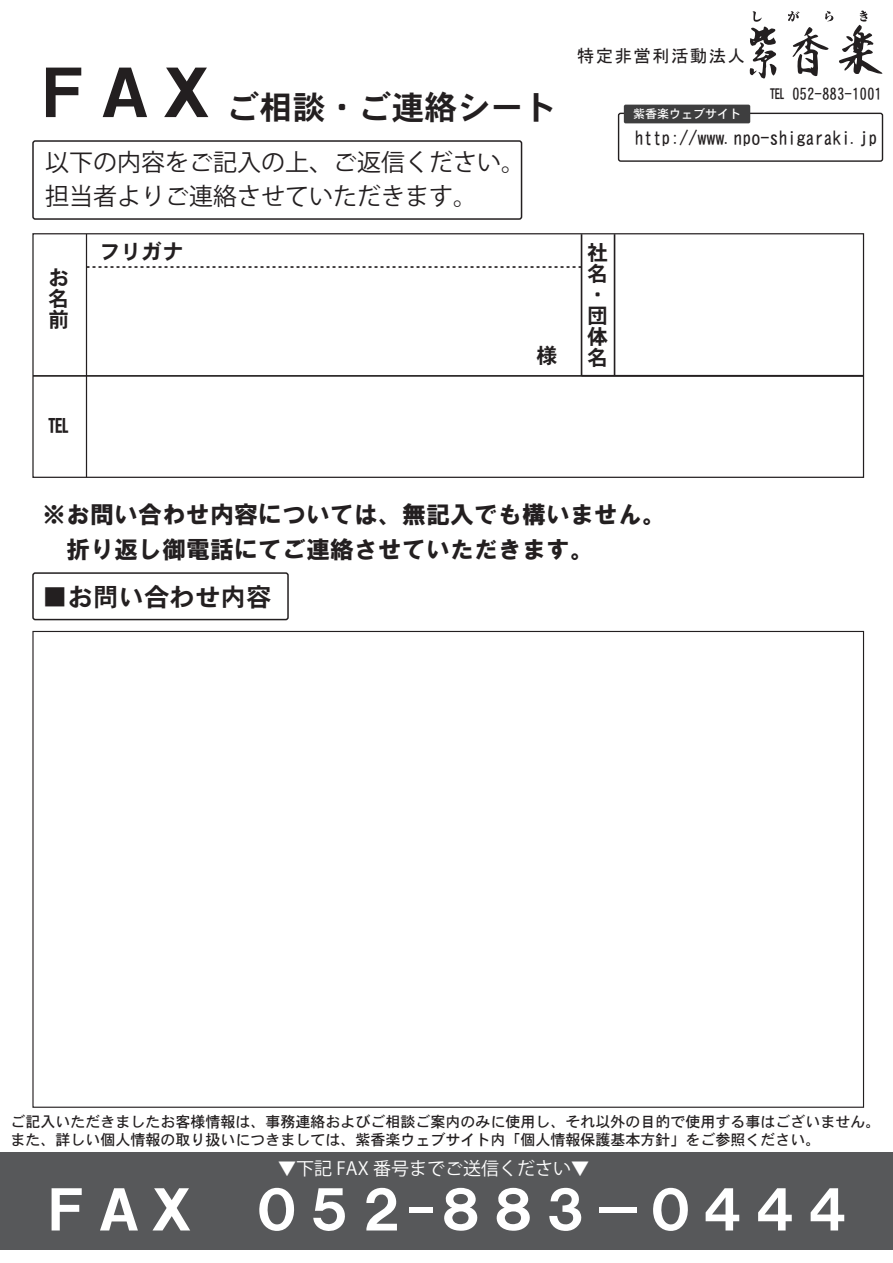
<style>
.page{position:relative;width:893px;height:1263px;background:#fff}
.page>*{position:absolute;margin:0;border:0;box-sizing:border-box;transform-origin:0 0}
.t1{font:52.5px "HG Soei Kakugothic UB";color:#fff}
.t2{font:33px "HGS Heisei Kakugothictai W7";color:#231f20}
.t3{font:25.5px "HGS Heisei Kakugothictai W7";color:#231f20}
.t4{font:24px/34.5px "HG Soei Kakugothic UB";color:#231f20}
.t5{font:24px/34.5px "Koz Go Pro";color:#231f20}
.t6{font:21px/21px "HGS Heisei Kakugothictai W7";color:#231f20;text-align:justify}
.t7{font:18px "HG Heisei Kakugothictai W5";color:#231f20}
.t8{font:18px "Koz Go Pro";color:#fff}
.t9{font:17.55px "Shin Go Pr 6 Medium 90 ms RKSJ H";letter-spacing:.075em;color:#231f20}
.t10{font:15px/18.8px "HG Heisei Kakugothictai W5";color:#231f20}
.t11{font:12px "HG Heisei Kakugothictai W5";color:#fff}
.s1{font-family:"HG Soei Kakugothic UB";font-size:61.5px}
</style>
<div class="page">
<div style="left:618px;top:113px;width:265px;height:49px;border:1px solid #231f20;border-radius:2px"></div>
<div style="left:0;top:1152px;width:893px;height:98px;background:#57585a"></div>
<svg style="left:792px;top:27px;width:37px;height:50px"></svg>
<svg style="left:749px;top:11px;width:28px;height:68px"></svg>
<svg style="left:788px;top:11px;width:11px;height:10px"></svg>
<svg style="left:825px;top:11px;width:8px;height:10px"></svg>
<svg style="left:839px;top:11px;width:43px;height:63px"></svg>
<div style="left:32px;top:233px;width:832px;height:245px;border:1px solid #231f20"></div>
<hr style="left:86px;top:234px;width:1px;height:243px;background:#231f20">
<hr style="left:33px;top:375px;width:830px;height:2px;background:#231f20">
<hr style="left:581px;top:234px;width:1px;height:142px;background:#231f20">
<hr style="left:614px;top:234px;width:1px;height:142px;background:#231f20">
<svg style="left:87px;top:266px;width:494px;height:2px"></svg>
<div style="left:32px;top:140px;width:490px;height:80px;border:2px solid #231f20;border-radius:2px"></div>
<div style="left:32px;top:572px;width:257px;height:48px;border:2px solid #231f20;border-radius:2px"></div>
<div style="left:624px;top:105px;width:126px;height:18px;background:#3e3e3f;border-radius:2px"></div>
<h2 class="t2" style="left:33px;top:90px;width:525px"><span class="s1">ＦＡＸ</span>ご相談・ご連絡シート</h2>
<h3 class="t5" style="left:45px;top:145px;width:481px">以下の内容をご記入の上、ご返信ください。担当者よりご連絡させていただきます。</h3>
<h3 class="t6" style="left:48px;top:267px;width:21px">お名前</h3>
<h3 class="t6" style="left:100px;top:241px;width:85px">フリガナ</h3>
<h3 class="t6" style="left:48px;top:415px;width:22px">℡</h3>
<h3 class="t6" style="left:536px;top:345px;width:22px">様</h3>
<p class="t9" style="left:577px;top:47px;width:170px">特定非営利活動法人</p>
<p class="t10" style="left:770px;top:84px;width:114px">℡ 052-883-1001</p>
<p class="t11" style="left:633px;top:107px;width:109px">紫香楽ウェブサイト</p>
<p class="t7" style="left:634px;top:129px;width:244px">http://www.npo-shigaraki.jp</p>
<h3 class="t6" style="left:587px;top:242px;width:22px;text-align:left">社名・団体名</h3>
<h3 class="t4" style="left:42px;top:497px;width:625px">※お問い合わせ内容については、無記入でも構いません。　折り返し御電話にてご連絡させていただきます。</h3>
<h3 class="t3" style="left:42px;top:584px;width:231px">■お問い合わせ内容</h3>
<p class="t10" style="left:10px;top:1112px;width:871px">ご記入いただきましたお客様情報は、事務連絡およびご相談ご案内のみに使用し、それ以外の目的で使用する事はございません。また、詳しい個人情報の取り扱いにつきましては、紫香楽ウェブサイト内「個人情報保護基本方針」をご参照ください。</p>
<p class="t8" style="left:278px;top:1156px;width:313px">▼下記 FAX 番号までご送信ください▼</p>
<h1 class="t1" style="left:40px;top:1183px;width:815px">ＦＡＸ　０５２-８８３－０４４４</h1>
</div>
